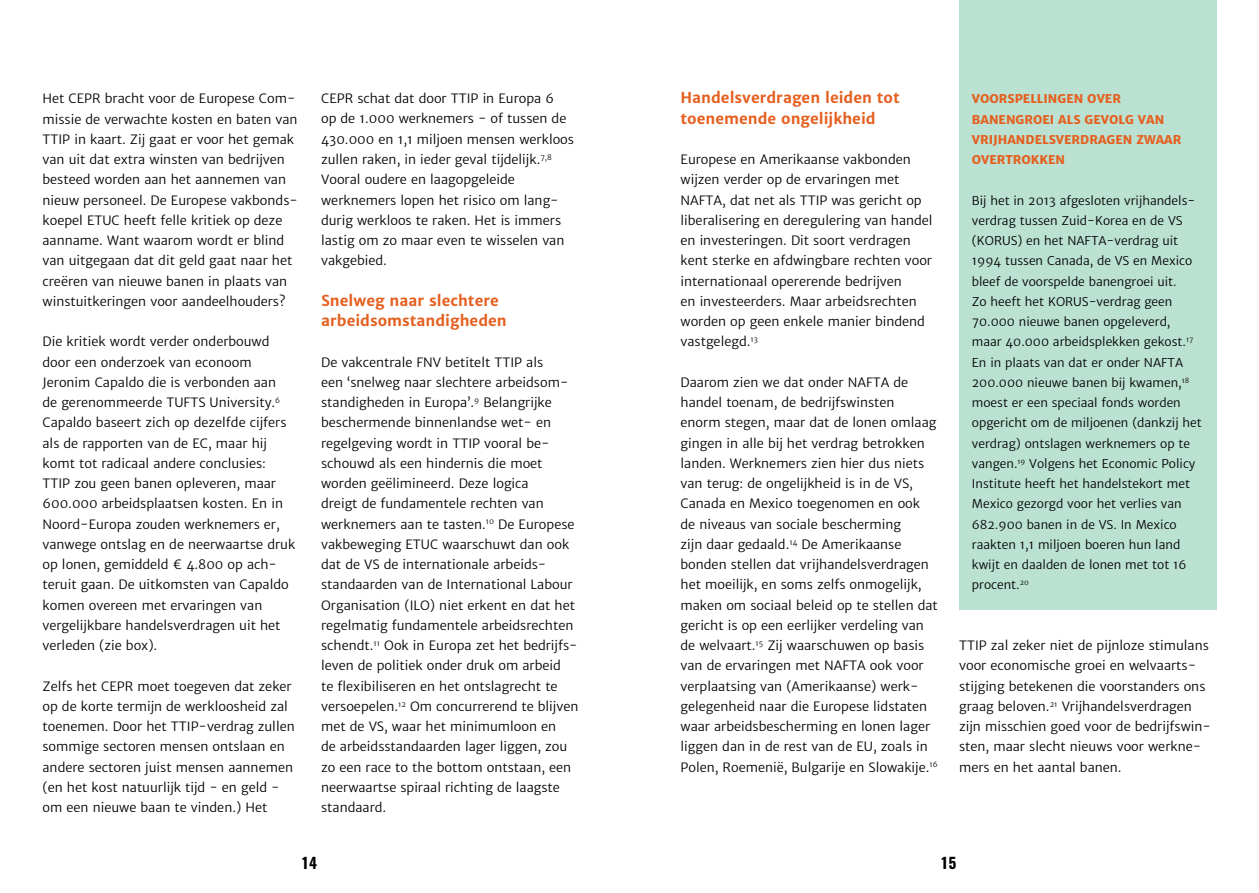
<style>
.page{position:relative;width:1259px;height:893px;background:#fff}
.page>*{position:absolute;margin:0;border:0;box-sizing:border-box;transform-origin:0 0}
.t1{font:700 15px/20.2px "Merriweather Sans";color:#e56020}
.t2{font:700 15px "Oswald";color:#000}
.t3{font:12.75px/20.2px "Merriweather Sans";color:#000}
.t4{font:12px/20.2px "Merriweather Sans";color:#000}
.t5{font:800 12px/20.2px "Merriweather Sans";color:#e56020}
</style>
<div class="page">
<div style="left:959px;top:0;width:257px;height:610px;background:#bae1d1"></div>
<p class="t3" style="left:43px;top:89px;width:257px">Het CEPR bracht voor de Europese Com&shy;missie de verwachte kosten en baten van TTIP in kaart. Zij gaat er voor het gemak van uit dat extra winsten van bedrijven besteed worden aan het aannemen van nieuw personeel. De Europese vakbonds&shy;koepel ETUC heeft felle kritiek op deze aanname. Want waarom wordt er blind van uitgegaan dat dit geld gaat naar het creëren van nieuwe banen in plaats van winstuitkeringen voor aandeelhouders?</p>
<p class="t3" style="left:43px;top:332px;width:254px">Die kritiek wordt verder onderbouwd door een onderzoek van econoom Jeronim Capaldo die is verbonden aan<br>de gerenommeerde TUFTS University.<sup>6<br></sup>Capaldo baseert zich op dezelfde cijfers als de rapporten van de EC, maar hij komt tot radicaal andere conclusies:<br>TTIP zou geen banen opleveren, maar 600.000 arbeidsplaatsen kosten. En in Noord-Europa zouden werknemers er, vanwege ontslag en de neerwaartse druk op lonen, gemiddeld € 4.800 op ach&shy;teruit gaan. De uitkomsten van Capaldo komen overeen met ervaringen van vergelijkbare handelsverdragen uit het verleden (zie box).</p>
<p class="t3" style="left:43px;top:676px;width:254px">Zelfs het CEPR moet toegeven dat zeker op de korte termijn de werkloosheid zal toenemen. Door het TTIP-verdrag zullen sommige sectoren mensen ontslaan en andere sectoren juist mensen aannemen (en het kost natuurlijk tijd - en geld - om een nieuwe baan te vinden.) Het</p>
<p class="t3" style="left:321px;top:89px;width:254px">CEPR schat dat door TTIP in Europa 6<br>op de 1.000 werknemers − of tussen de 430.000 en 1,1 miljoen mensen werkloos zullen raken, in ieder geval tijdelijk.<sup>7,8<br></sup>Vooral oudere en laagopgeleide werknemers lopen het risico om lang&shy;durig werkloos te raken. Het is immers lastig om zo maar even te wisselen van vakgebied.</p>
<p class="t1" style="left:321px;top:290px;width:187px">Snelweg naar slechtere arbeidsomstandigheden</p>
<p class="t3" style="left:321px;top:352px;width:259px">De vakcentrale FNV betitelt TTIP als<br>een ‘snelweg naar slechtere arbeidsom&shy;standigheden in Europa’.<sup>9</sup> Belangrijke beschermende binnenlandse wet- en regelgeving wordt in TTIP vooral be&shy;schouwd als een hindernis die moet worden geëlimineerd. Deze logica<br>dreigt de fundamentele rechten van werknemers aan te tasten.<sup>10</sup> De Europese vakbeweging ETUC waarschuwt dan ook dat de VS de internationale arbeids&shy;standaarden van de International Labour Organisation (ILO) niet erkent en dat het regelmatig fundamentele arbeidsrechten schendt.<sup>11</sup> Ook in Europa zet het bedrijfs&shy;leven de politiek onder druk om arbeid<br>te flexibiliseren en het ontslagrecht te versoepelen.<sup>12</sup> Om concurrerend te blijven met de VS, waar het minimumloon en<br>de arbeidsstandaarden lager liggen, zou zo een race to the bottom ontstaan, een neerwaartse spiraal richting de laagste standaard.</p>
<p class="t1" style="left:680px;top:88px;width:221px">Handelsverdragen leiden tot toenemende ongelijkheid</p>
<p class="t3" style="left:680px;top:149px;width:253px">Europese en Amerikaanse vakbonden wijzen verder op de ervaringen met NAFTA, dat net als TTIP was gericht op liberalisering en deregulering van handel en investeringen. Dit soort verdragen kent sterke en afdwingbare rechten voor internationaal opererende bedrijven<br>en investeerders. Maar arbeidsrechten worden op geen enkele manier bindend vastgelegd.<sup>13</sup></p>
<p class="t3" style="left:680px;top:372px;width:259px">Daarom zien we dat onder NAFTA de handel toenam, de bedrijfswinsten enorm stegen, maar dat de lonen omlaag gingen in alle bij het verdrag betrokken landen. Werknemers zien hier dus niets van terug: de ongelijkheid is in de VS, Canada en Mexico toegenomen en ook de niveaus van sociale bescherming<br>zijn daar gedaald.<sup>14</sup> De Amerikaanse bonden stellen dat vrijhandelsverdragen het moeilijk, en soms zelfs onmogelijk, maken om sociaal beleid op te stellen dat gericht is op een eerlijker verdeling van de welvaart.<sup>15</sup> Zij waarschuwen op basis van de ervaringen met NAFTA ook voor verplaatsing van (Amerikaanse) werk&shy;gelegenheid naar die Europese lidstaten waar arbeidsbescherming en lonen lager liggen dan in de rest van de EU, zoals in Polen, Roemenië, Bulgarije en Slowakije.<sup>16</sup></p>
<p class="t5" style="left:972px;top:89px;width:211px">VOORSPELLINGEN OVER<br>BANENGROEI ALS GEVOLG VAN<br>VRIJHANDELSVERDRAGEN ZWAAR<br>OVERTROKKEN</p>
<p class="t4" style="left:972px;top:190px;width:231px">Bij het in 2013 afgesloten vrijhandels&shy;verdrag tussen Zuid-Korea en de VS (KORUS) en het NAFTA-verdrag uit 1994 tussen Canada, de VS en Mexico bleef de voorspelde banengroei uit.<br>Zo heeft het KORUS-verdrag geen 70.000 nieuwe banen opgeleverd, maar 40.000 arbeidsplekken gekost.<sup>17<br></sup>En in plaats van dat er onder NAFTA 200.000 nieuwe banen bij kwamen,<sup>18 </sup>moest er een speciaal fonds worden opgericht om de miljoenen (dankzij het verdrag) ontslagen werknemers op te vangen.<sup>19</sup> Volgens het Economic Policy Institute heeft het handelstekort met Mexico gezorgd voor het verlies van 682.900 banen in de VS. In Mexico raakten 1,1 miljoen boeren hun land kwijt en daalden de lonen met tot 16 procent.<sup>20</sup></p>
<p class="t3" style="left:959px;top:635px;width:253px">TTIP zal zeker niet de pijnloze stimulans voor economische groei en welvaarts&shy;stijging betekenen die voorstanders ons graag beloven.<sup>21</sup> Vrijhandelsverdragen zijn misschien goed voor de bedrijfswin&shy;sten, maar slecht nieuws voor werkne&shy;mers en het aantal banen.</p>
<p class="t2" style="left:301px;top:852px;width:17px">14</p>
<p class="t2" style="left:940px;top:852px;width:17px">15</p>
</div>
